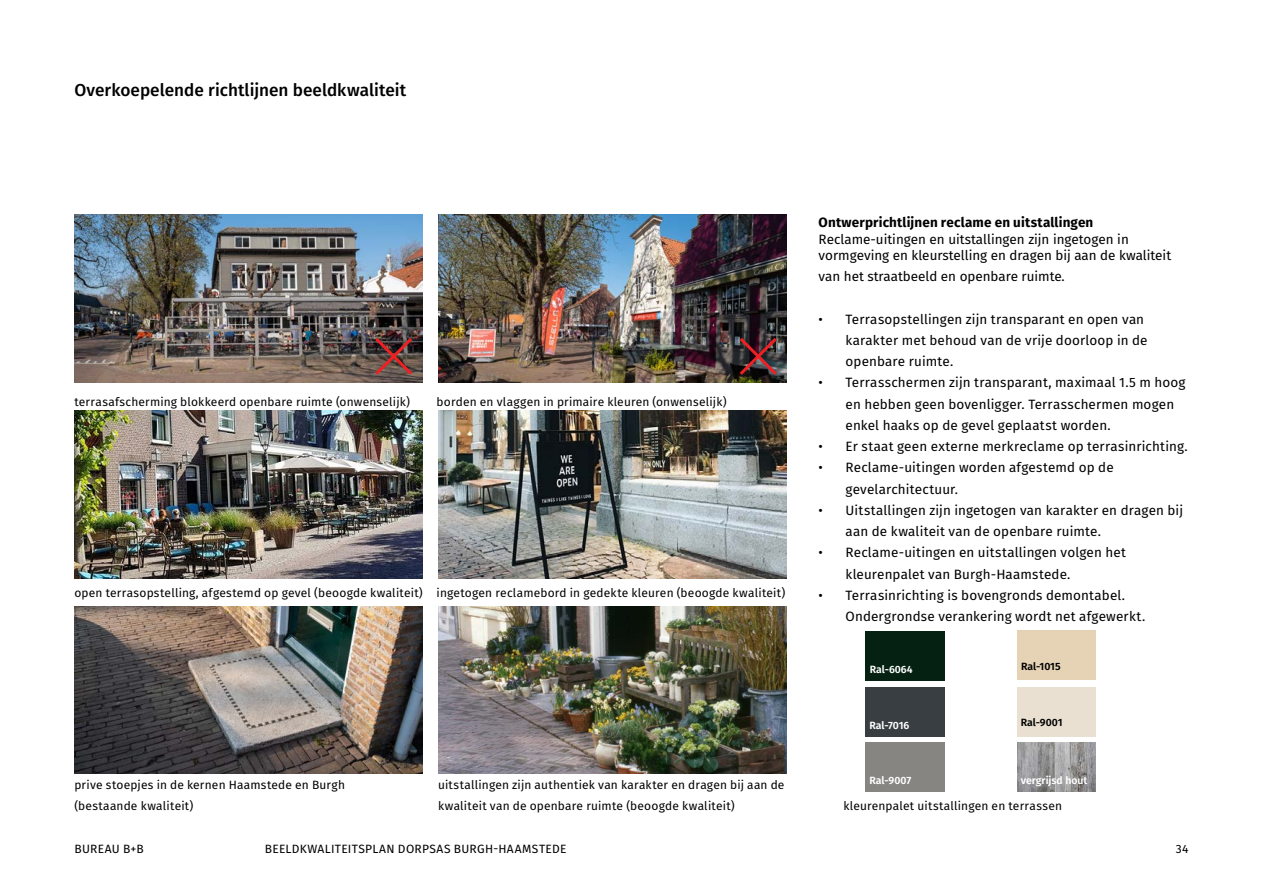
<style>
.page{position:relative;width:1263px;height:893px;background:#fff}
.page>*{position:absolute;margin:0;border:0;box-sizing:border-box;transform-origin:0 0}
.t1{font:500 17.25px "Fira Sans";color:#000}
.t2{font:13.5px/21.3px "Fira Sans";letter-spacing:.01em;color:#000}
.t3{font:700 13.5px "Fira Sans";letter-spacing:.01em;color:#000}
.t4{font:12px/21.3px "Fira Sans";letter-spacing:.015em;color:#000}
.t5{font:600 10.5px "Fira Sans";color:#fff}
.t6{font:600 10.5px "Fira Sans";letter-spacing:-.005em;color:#000}
</style>
<div class="page">
<img style="left:438px;top:411px;width:348px;height:167px">
<img style="left:74px;top:411px;width:349px;height:167px">
<img style="left:438px;top:215px;width:348px;height:167px">
<img style="left:74px;top:215px;width:349px;height:167px">
<svg style="left:736px;top:335px;width:44px;height:43px;background:#4e2e31"></svg>
<svg style="left:372px;top:335px;width:43px;height:43px;background:#683f3c"></svg>
<img style="left:74px;top:606px;width:349px;height:168px">
<img style="left:438px;top:606px;width:348px;height:168px">
<div style="left:866px;top:631px;width:78px;height:49px;background:#052112"></div>
<div style="left:866px;top:687px;width:78px;height:49px;background:#393e42"></div>
<img style="left:1017px;top:743px;width:79px;height:49px">
<p class="t1" style="left:74px;top:76px;width:333px">Overkoepelende richtlijnen beeldkwaliteit</p>
<p class="t4" style="left:74px;top:391px;width:337px">terrasafscherming blokkeerd openbare ruimte (onwenselijk)</p>
<p class="t4" style="left:437px;top:391px;width:291px">borden en vlaggen in primaire kleuren (onwenselijk)</p>
<p class="t4" style="left:74px;top:582px;width:350px">open terrasopstelling, afgestemd op gevel (beoogde kwaliteit)</p>
<p class="t4" style="left:437px;top:582px;width:350px">ingetogen reclamebord in gedekte kleuren (beoogde kwaliteit)</p>
<p class="t4" style="left:74px;top:774px;width:272px">prive stoepjes in de kernen Haamstede en Burgh (bestaande kwaliteit)</p>
<p class="t4" style="left:438px;top:774px;width:348px">uitstallingen zijn authentiek van karakter en dragen bij aan de kwaliteit van de openbare ruimte (beoogde kwaliteit)</p>
<p class="t3" style="left:819px;top:211px;width:276px">Ontwerprichtlijnen reclame en uitstallingen</p>
<p class="t2" style="left:819px;top:230px;width:354px;line-height:16.2px">Reclame-uitingen en uitstallingen zijn ingetogen in vormgeving en kleurstelling en dragen bij aan de kwaliteit</p>
<p class="t2" style="left:819px;top:265px;width:248px">van het straatbeeld en openbare ruimte.</p>
<p class="t2" style="left:846px;top:308px;width:303px;text-indent:-27px">• Terrasopstellingen zijn transparant en open van karakter met behoud van de vrije doorloop in de openbare ruimte.</p>
<p class="t2" style="left:846px;top:372px;width:341px;text-indent:-27px">• Terrasschermen zijn transparant, maximaal 1.5 m hoog en hebben geen bovenligger. Terrasschermen mogen enkel haaks op de gevel geplaatst worden.</p>
<p class="t2" style="left:819px;top:435px;width:371px">• Er staat geen externe merkreclame op terrasinrichting.</p>
<p class="t2" style="left:846px;top:457px;width:270px;text-indent:-27px">• Reclame-uitingen worden afgestemd op de gevelarchitectuur.</p>
<p class="t2" style="left:846px;top:499px;width:339px;text-indent:-27px">• Uitstallingen zijn ingetogen van karakter en dragen bij aan de kwaliteit van de openbare ruimte.</p>
<p class="t2" style="left:846px;top:542px;width:282px;text-indent:-27px">• Reclame-uitingen en uitstallingen volgen het kleurenpalet van Burgh-Haamstede.</p>
<p class="t2" style="left:846px;top:584px;width:301px;text-indent:-27px">• Terrasinrichting is bovengronds demontabel.<br>Ondergrondse verankering wordt net afgewerkt.</p>
<p class="t5" style="left:870px;top:660px;width:44px">Ral-6064</p>
<p class="t6" style="left:1021px;top:657px;width:41px">Ral-1015</p>
<p class="t5" style="left:869px;top:717px;width:41px">Ral-7016</p>
<p class="t6" style="left:1021px;top:714px;width:43px">Ral-9001</p>
<p class="t5" style="left:869px;top:772px;width:43px">Ral-9007</p>
<p class="t5" style="left:1021px;top:772px;width:68px">vergrijsd hout</p>
<p class="t4" style="left:843px;top:795px;width:220px">kleurenpalet uitstallingen en terrassen</p>
<p class="t4" style="left:74px;top:837px;width:71px">BUREAU B+B</p>
<p class="t4" style="left:265px;top:837px;width:303px">BEELDKWALITEITSPLAN DORPSAS BURGH-HAAMSTEDE</p>
<p class="t4" style="left:1176px;top:837px;width:14px">34</p>
</div>
